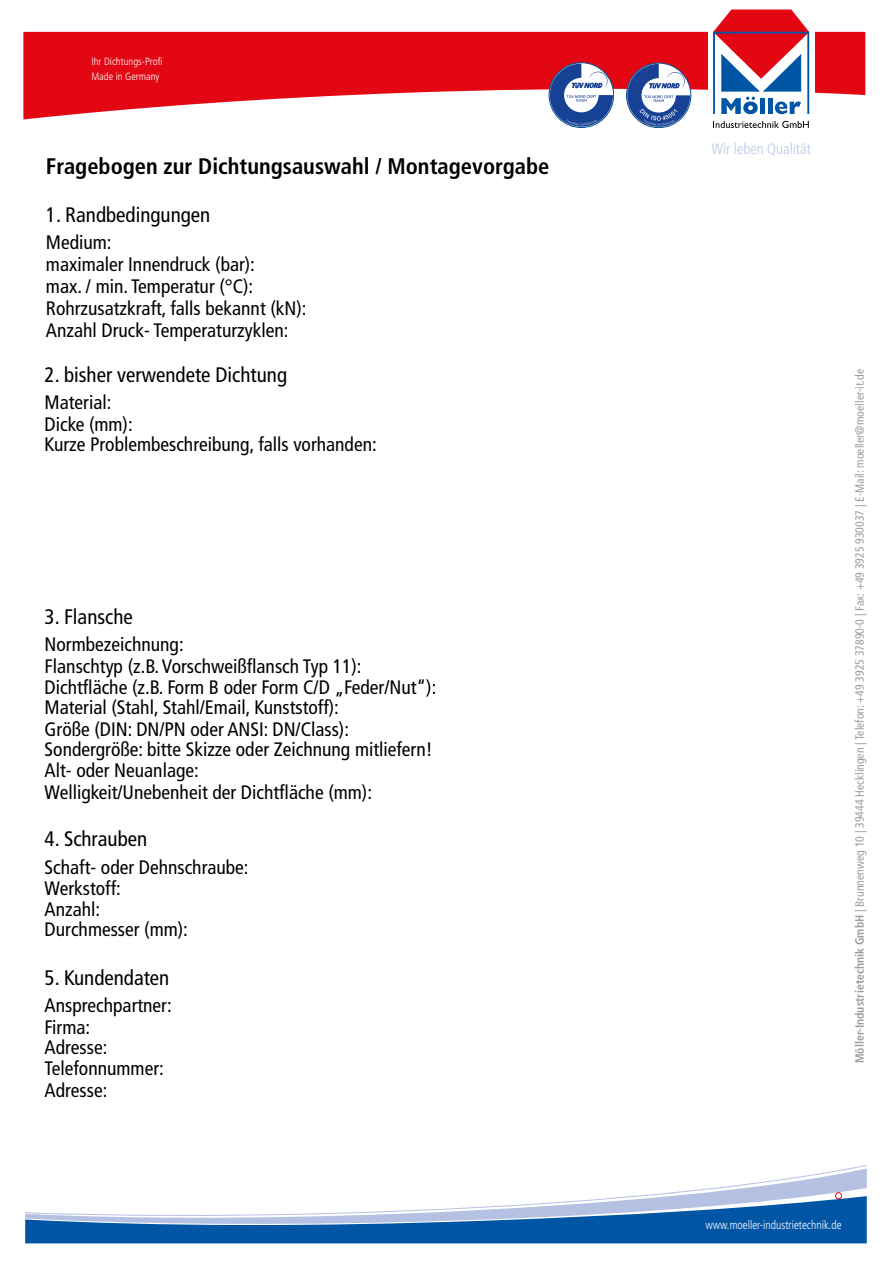
<style>
.page{position:relative;width:893px;height:1263px;background:#fff}
.page>*{position:absolute;margin:0;border:0;box-sizing:border-box;transform-origin:0 0}
.t1{font:700 condensed 22.5px "Frutiger LT Std";color:#000}
.t2{font:condensed 21px "Frutiger LT Std";color:#000}
.t3{font:condensed 19.5px/42.3px "Frutiger LT Std";color:#000}
.t4{font:300 condensed 15px "Frutiger LT Std";color:#bcc6e6}
.t5{font:condensed 12px "Frutiger LT Std";color:#9d9d9c}
.t6{font:300 condensed 12px "Frutiger LT Std";color:#fff;scale:.95 1}
.t7{font:300 condensed 10.5px/15.6px "Frutiger LT Std";color:#fff}
.s1{font-weight:700}
</style>
<div class="page">
<div style="left:25px;top:1230px;width:842px;height:13px;background:#0056a4"></div>
<svg style="left:25px;top:1222px;width:842px;height:8px;background:#1764ac"></svg>
<svg style="left:25px;top:1165px;width:842px;height:57px"></svg>
<div style="left:835px;top:1192px;width:7px;height:7px;border:1px solid #e30613;border-radius:50%"></div>
<svg style="left:23px;top:32px;width:842px;height:87px;fill:#e30613"></svg>
<div style="left:708px;top:9px;width:106px;height:119px;background:#fff"></div>
<svg style="left:713px;top:121px;width:96px;height:7px"></svg>
<svg style="left:713px;top:9px;width:97px;height:105px"></svg>
<div style="left:713px;top:32px;width:96px;height:83px;border:2px solid #0056a4"></div>
<svg style="left:550px;top:63px;width:63px;height:64px"></svg>
<svg style="left:627px;top:64px;width:63px;height:63px"></svg>
<p class="t7" style="left:91px;top:53px;width:73px">Ihr Dichtungs-Profi<br>Made in Germany</p>
<p class="t1" style="left:46px;top:153px;width:505px">Fragebogen zur Dichtungsauswahl / Montagevorgabe</p>
<p class="t2" style="left:46px;top:203px;width:166px">1. Randbedingungen</p>
<p class="t3" style="left:46px;top:222px;width:67px">Medium:</p>
<p class="t3" style="left:46px;top:244px;width:211px">maximaler Innendruck (bar):</p>
<p class="t3" style="left:46px;top:265px;width:209px">max. / min. Temperatur (°C):</p>
<p class="t3" style="left:46px;top:287px;width:262px">Rohrzusatzkraft, falls bekannt (kN):</p>
<p class="t3" style="left:46px;top:309px;width:244px">Anzahl Druck- Temperaturzyklen:</p>
<p class="t2" style="left:45px;top:362px;width:244px">2. bisher verwendete Dichtung</p>
<p class="t3" style="left:45px;top:381px;width:334px">Material:<br>Kurze Problembeschreibung, falls vorhanden:</p>
<p class="t3" style="left:45px;top:403px;width:90px">Dicke (mm):</p>
<p class="t2" style="left:45px;top:605px;width:90px">3. Flansche</p>
<p class="t3" style="left:45px;top:623px;width:393px">Normbezeichnung:<br>Dichtfläche (z.B. Form B oder Form C/D „Feder/Nut“):</p>
<p class="t3" style="left:45px;top:646px;width:389px;line-height:41.7px">Flanschtyp (z.B. Vorschweißflansch Typ 11):<br>Material (Stahl, Stahl/Email, Kunststoff):<br>Sondergröße: bitte Skizze oder Zeichnung mitliefern!</p>
<p class="t3" style="left:45px;top:709px;width:306px;line-height:41px">Größe (DIN: DN/PN oder ANSI: DN/Class):<br>Alt- oder Neuanlage:</p>
<p class="t3" style="left:45px;top:771px;width:329px">Welligkeit/Unebenheit der Dichtfläche (mm):</p>
<p class="t2" style="left:45px;top:827px;width:104px">4. Schrauben</p>
<p class="t3" style="left:45px;top:846px;width:205px">Schaft- oder Dehnschraube:<br>Anzahl:</p>
<p class="t3" style="left:45px;top:868px;width:145px;line-height:41px">Werkstoff:<br>Durchmesser (mm):</p>
<p class="t2" style="left:45px;top:965px;width:126px">5. Kundendaten</p>
<p class="t3" style="left:45px;top:984px;width:129px">Ansprechpartner:<br>Adresse:</p>
<p class="t3" style="left:45px;top:1007px;width:121px;line-height:41px">Firma:<br>Telefonnummer:</p>
<p class="t3" style="left:45px;top:1069px;width:64px">Adresse:</p>
<p class="t4" style="left:711px;top:140px;width:101px">Wir leben Qualität</p>
<p class="t5" style="left:852px;top:1063px;width:695px;rotate:-90deg"><span class="s1">Möller-Industrietechnik GmbH</span> | Brunnenweg 10 | 39444 Hecklingen | Telefon: +49 3925 37890-0 | Fax: +49 3925 930037 | E-Mail: moeller@moeller-it.de</p>
<p class="t6" style="left:705px;top:1218px;width:145px">www.moeller-industrietechnik.de</p>
</div>
